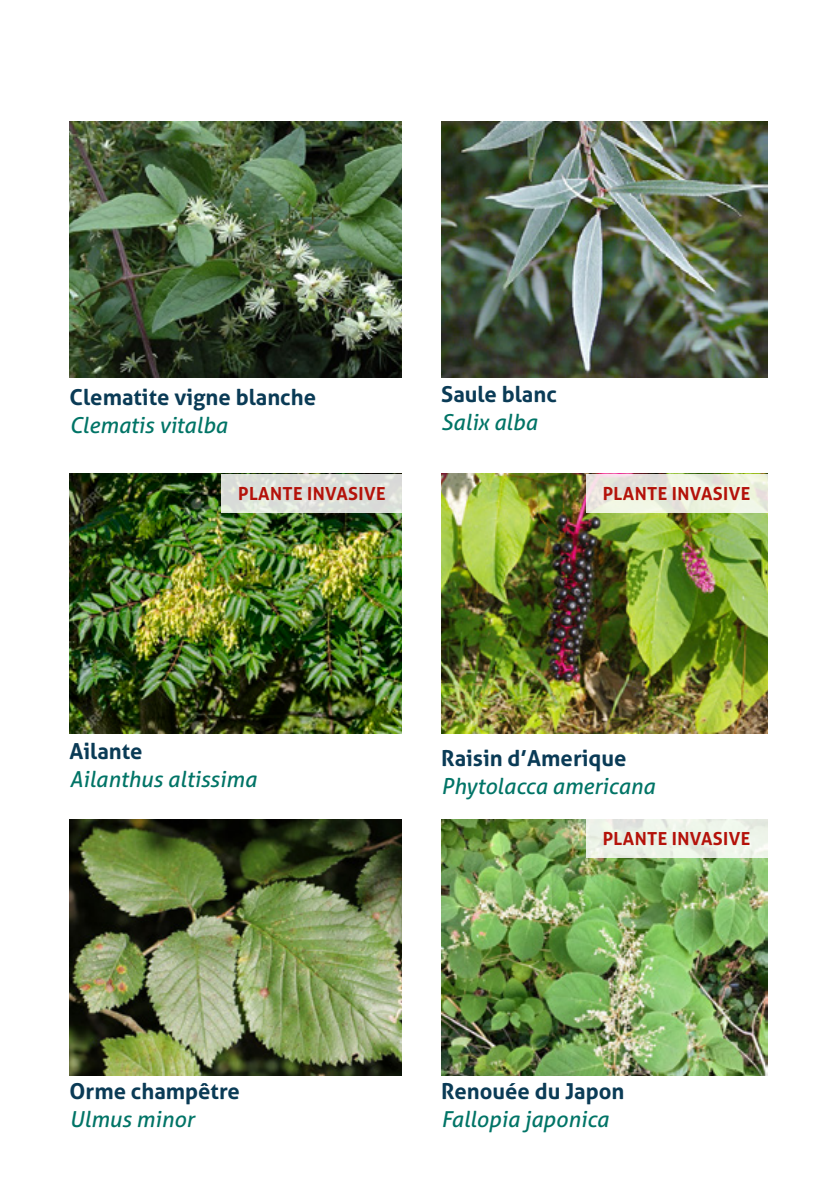
<style>
.page{position:relative;width:840px;height:1191px;background:#fff}
.page>*{position:absolute;margin:0;border:0;box-sizing:border-box;transform-origin:0 0}
.t1{font:italic 22px "Aller";color:#007466}
.t2{font:700 22px "Aller";color:#0a3b56}
.t3{font:700 18px "Aller";letter-spacing:.02em;color:#b4120a}
</style>
<div class="page">
<img style="left:69px;top:121px;width:332px;height:257px">
<img style="left:441px;top:121px;width:326px;height:257px">
<img style="left:69px;top:474px;width:332px;height:259px">
<img style="left:441px;top:474px;width:326px;height:259px">
<img style="left:69px;top:819px;width:332px;height:256px">
<img style="left:441px;top:819px;width:326px;height:256px">
<svg style="left:221px;top:474px;width:181px;height:38px;fill:#dbded8"></svg>
<svg style="left:586px;top:474px;width:181px;height:38px;fill:#edf2df"></svg>
<svg style="left:586px;top:819px;width:181px;height:39px;fill:#edf4e9"></svg>
<p class="t2" style="left:69px;top:383px;width:248px">Clematite vigne blanche</p>
<p class="t1" style="left:69px;top:411px;width:159px">Clematis vitalba</p>
<p class="t2" style="left:441px;top:380px;width:117px">Saule blanc</p>
<p class="t1" style="left:441px;top:408px;width:97px">Salix alba</p>
<p class="t3" style="left:238px;top:482px;width:149px">PLANTE INVASIVE</p>
<p class="t3" style="left:602px;top:482px;width:149px">PLANTE INVASIVE</p>
<p class="t2" style="left:69px;top:737px;width:75px">Ailante</p>
<p class="t1" style="left:69px;top:765px;width:188px">Ailanthus altissima</p>
<p class="t2" style="left:69px;top:1078px;width:172px">Orme champêtre</p>
<p class="t1" style="left:69px;top:1106px;width:126px">Ulmus minor</p>
<p class="t2" style="left:441px;top:744px;width:187px">Raisin d’Amerique</p>
<p class="t1" style="left:441px;top:772px;width:215px">Phytolacca americana</p>
<p class="t3" style="left:602px;top:827px;width:149px">PLANTE INVASIVE</p>
<p class="t2" style="left:441px;top:1078px;width:184px">Renouée du Japon</p>
<p class="t1" style="left:441px;top:1106px;width:169px">Fallopia japonica</p>
</div>
